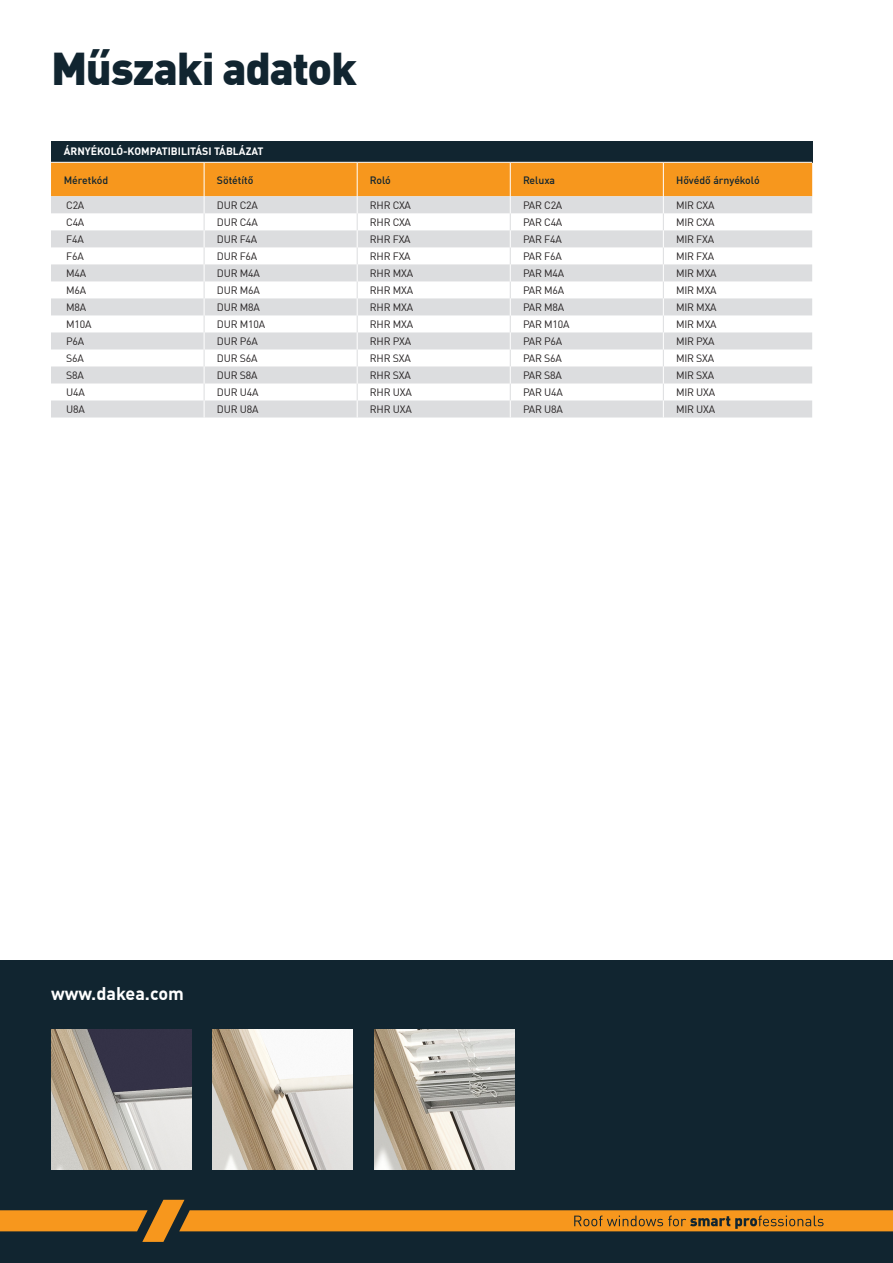
<style>
.page{position:relative;width:893px;height:1263px;background:#fff}
.page>*{position:absolute;margin:0;border:0;box-sizing:border-box;transform-origin:0 0}
.t1{font:900 45px "DIN Offc Pro";letter-spacing:-.025em;color:#112530}
.t2{font:700 18px "DIN Offc Pro";color:#fff}
.Paragraph_Style_1{font:10.5px "DIN Offc Pro";letter-spacing:-.02em;color:#231f20}
.t3{font:500 10.5px "DIN Offc Pro";color:#112530}
.Paragraph_Style_1-2{font:700 10.5px "DIN Offc Pro";color:#fff}
</style>
<div class="page">
<div style="left:0;top:1179px;width:893px;height:84px;background:#112530"></div>
<svg style="left:0;top:1200px;width:893px;height:42px"></svg>
<div style="left:0;top:960px;width:893px;height:234px;background:#112530"></div>
<img style="left:213px;top:1029px;width:140px;height:140px">
<img style="left:374px;top:1029px;width:140px;height:140px">
<img style="left:51px;top:1029px;width:140px;height:140px">
<div style="left:51px;top:141px;width:761px;height:21px;background:#112530"></div>
<svg style="left:51px;top:162px;width:761px;height:255px"></svg>
<p class="t1" style="left:51px;top:30px;width:307px">Műszaki adatok</p>
<p class="Paragraph_Style_1-2" style="left:64px;top:143px;width:201px">ÁRNYÉKOLÓ-KOMPATIBILITÁSI TÁBLÁZAT</p>
<p class="t3" style="left:64px;top:171px;width:46px">Méretkód</p>
<p class="t3" style="left:217px;top:171px;width:38px">Sötétítő</p>
<p class="t3" style="left:370px;top:171px;width:22px">Roló</p>
<p class="t3" style="left:523px;top:171px;width:34px">Reluxa</p>
<p class="t3" style="left:676px;top:171px;width:85px">Hővédő árnyékoló</p>
<p class="Paragraph_Style_1" style="left:66px;top:197px;width:20px">C2A</p>
<p class="Paragraph_Style_1" style="left:217px;top:197px;width:43px">DUR C2A</p>
<p class="Paragraph_Style_1" style="left:370px;top:197px;width:43px">RHR CXA</p>
<p class="Paragraph_Style_1" style="left:523px;top:197px;width:41px">PAR C2A</p>
<p class="Paragraph_Style_1" style="left:676px;top:197px;width:40px">MIR CXA</p>
<p class="Paragraph_Style_1" style="left:66px;top:214px;width:20px">C4A</p>
<p class="Paragraph_Style_1" style="left:217px;top:214px;width:43px">DUR C4A</p>
<p class="Paragraph_Style_1" style="left:370px;top:214px;width:43px">RHR CXA</p>
<p class="Paragraph_Style_1" style="left:523px;top:214px;width:41px">PAR C4A</p>
<p class="Paragraph_Style_1" style="left:676px;top:214px;width:40px">MIR CXA</p>
<p class="Paragraph_Style_1" style="left:66px;top:231px;width:19px">F4A</p>
<p class="Paragraph_Style_1" style="left:217px;top:231px;width:42px">DUR F4A</p>
<p class="Paragraph_Style_1" style="left:370px;top:231px;width:42px">RHR FXA</p>
<p class="Paragraph_Style_1" style="left:523px;top:231px;width:40px">PAR F4A</p>
<p class="Paragraph_Style_1" style="left:676px;top:231px;width:40px">MIR FXA</p>
<p class="Paragraph_Style_1" style="left:66px;top:248px;width:19px">F6A</p>
<p class="Paragraph_Style_1" style="left:217px;top:248px;width:42px">DUR F6A</p>
<p class="Paragraph_Style_1" style="left:370px;top:248px;width:42px">RHR FXA</p>
<p class="Paragraph_Style_1" style="left:523px;top:248px;width:40px">PAR F6A</p>
<p class="Paragraph_Style_1" style="left:676px;top:248px;width:40px">MIR FXA</p>
<p class="Paragraph_Style_1" style="left:66px;top:265px;width:22px">M4A</p>
<p class="Paragraph_Style_1" style="left:217px;top:265px;width:44px">DUR M4A</p>
<p class="Paragraph_Style_1" style="left:370px;top:265px;width:45px">RHR MXA</p>
<p class="Paragraph_Style_1" style="left:523px;top:265px;width:43px">PAR M4A</p>
<p class="Paragraph_Style_1" style="left:676px;top:265px;width:42px">MIR MXA</p>
<p class="Paragraph_Style_1" style="left:66px;top:282px;width:22px">M6A</p>
<p class="Paragraph_Style_1" style="left:217px;top:282px;width:44px">DUR M6A</p>
<p class="Paragraph_Style_1" style="left:370px;top:282px;width:45px">RHR MXA</p>
<p class="Paragraph_Style_1" style="left:523px;top:282px;width:43px">PAR M6A</p>
<p class="Paragraph_Style_1" style="left:676px;top:282px;width:42px">MIR MXA</p>
<p class="Paragraph_Style_1" style="left:66px;top:299px;width:22px">M8A</p>
<p class="Paragraph_Style_1" style="left:217px;top:299px;width:44px">DUR M8A</p>
<p class="Paragraph_Style_1" style="left:370px;top:299px;width:45px">RHR MXA</p>
<p class="Paragraph_Style_1" style="left:523px;top:299px;width:43px">PAR M8A</p>
<p class="Paragraph_Style_1" style="left:676px;top:299px;width:42px">MIR MXA</p>
<p class="Paragraph_Style_1" style="left:66px;top:316px;width:27px">M10A</p>
<p class="Paragraph_Style_1" style="left:217px;top:316px;width:50px">DUR M10A</p>
<p class="Paragraph_Style_1" style="left:370px;top:316px;width:45px">RHR MXA</p>
<p class="Paragraph_Style_1" style="left:523px;top:316px;width:48px">PAR M10A</p>
<p class="Paragraph_Style_1" style="left:676px;top:316px;width:42px">MIR MXA</p>
<p class="Paragraph_Style_1" style="left:66px;top:333px;width:20px">P6A</p>
<p class="Paragraph_Style_1" style="left:217px;top:333px;width:42px">DUR P6A</p>
<p class="Paragraph_Style_1" style="left:370px;top:333px;width:43px">RHR PXA</p>
<p class="Paragraph_Style_1" style="left:523px;top:333px;width:41px">PAR P6A</p>
<p class="Paragraph_Style_1" style="left:676px;top:333px;width:40px">MIR PXA</p>
<p class="Paragraph_Style_1" style="left:66px;top:350px;width:19px">S6A</p>
<p class="Paragraph_Style_1" style="left:217px;top:350px;width:42px">DUR S6A</p>
<p class="Paragraph_Style_1" style="left:370px;top:350px;width:42px">RHR SXA</p>
<p class="Paragraph_Style_1" style="left:523px;top:350px;width:40px">PAR S6A</p>
<p class="Paragraph_Style_1" style="left:676px;top:350px;width:40px">MIR SXA</p>
<p class="Paragraph_Style_1" style="left:66px;top:367px;width:19px">S8A</p>
<p class="Paragraph_Style_1" style="left:217px;top:367px;width:42px">DUR S8A</p>
<p class="Paragraph_Style_1" style="left:370px;top:367px;width:42px">RHR SXA</p>
<p class="Paragraph_Style_1" style="left:523px;top:367px;width:40px">PAR S8A</p>
<p class="Paragraph_Style_1" style="left:676px;top:367px;width:40px">MIR SXA</p>
<p class="Paragraph_Style_1" style="left:66px;top:384px;width:20px">U4A</p>
<p class="Paragraph_Style_1" style="left:217px;top:384px;width:43px">DUR U4A</p>
<p class="Paragraph_Style_1" style="left:370px;top:384px;width:43px">RHR UXA</p>
<p class="Paragraph_Style_1" style="left:523px;top:384px;width:41px">PAR U4A</p>
<p class="Paragraph_Style_1" style="left:676px;top:384px;width:41px">MIR UXA</p>
<p class="Paragraph_Style_1" style="left:66px;top:401px;width:20px">U8A</p>
<p class="Paragraph_Style_1" style="left:217px;top:401px;width:43px">DUR U8A</p>
<p class="Paragraph_Style_1" style="left:370px;top:401px;width:43px">RHR UXA</p>
<p class="Paragraph_Style_1" style="left:523px;top:401px;width:41px">PAR U8A</p>
<p class="Paragraph_Style_1" style="left:676px;top:401px;width:41px">MIR UXA</p>
<p class="t2" style="left:51px;top:979px;width:134px">www.dakea.com</p>
</div>
